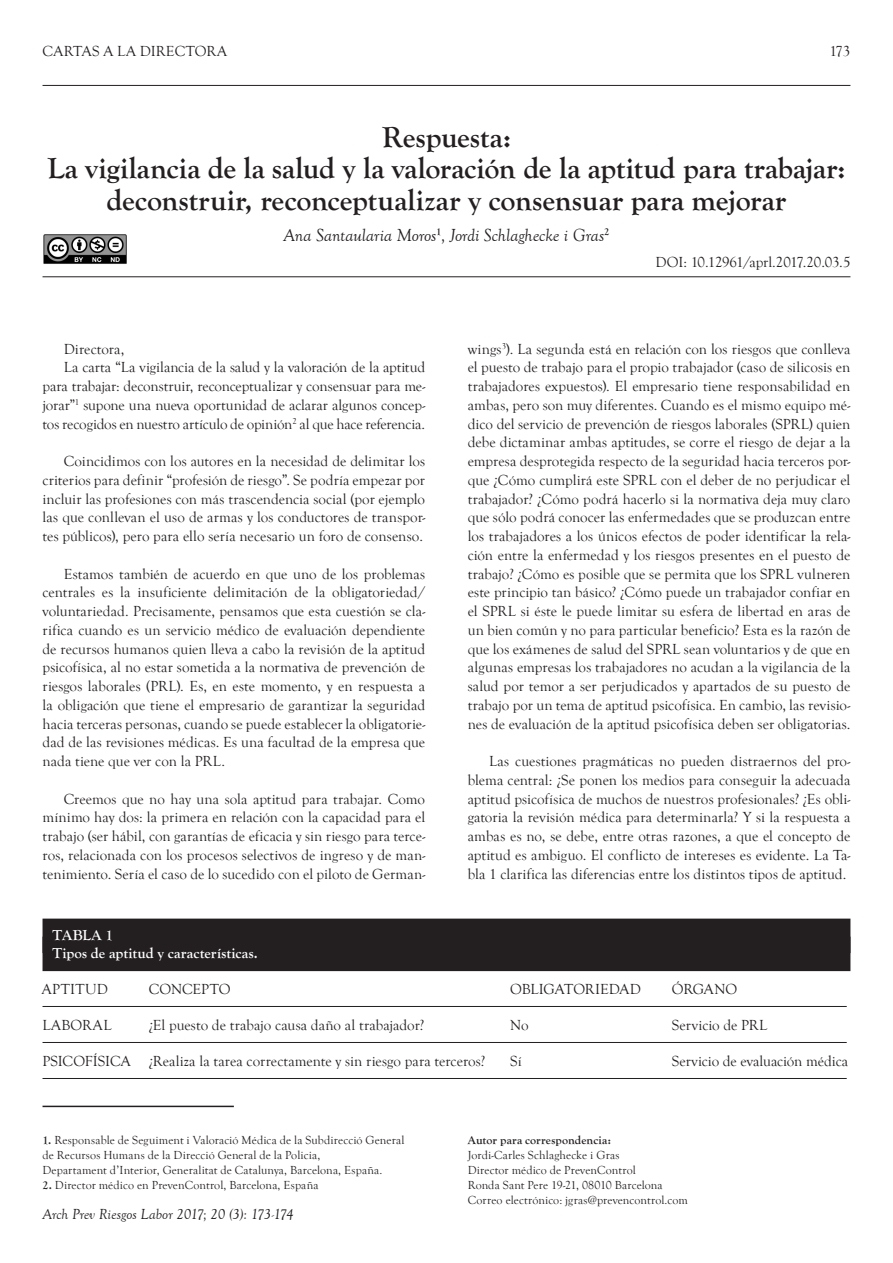
<style>
.page{position:relative;width:893px;height:1263px;background:#fff}
.page>*{position:absolute;margin:0;border:0;box-sizing:border-box;transform-origin:0 0}
.t1{font:700 30px/31.5px "Goudy Old Style T";color:#231f20;text-align:center}
.t2{font:italic 18px "Goudy Old Style T";letter-spacing:-.005em;color:#231f20}
.t3{font:15px/18.8px "Goudy Old Style T";color:#231f20;text-align:justify}
.t4{font:italic 15px "Goudy Old Style T";color:#231f20}
.t5{font:700 15px/18px "Goudy Old Style T";letter-spacing:.01em;color:#fff}
.t6{font:15px "Goudy Old Style T";letter-spacing:.03em;color:#231f20}
.t7{font:12px/15px "Goudy Old Style T";letter-spacing:.01em;color:#231f20}
.t8{font:700 12px "Goudy Old Style T";letter-spacing:.01em;color:#231f20}
.s1{font-weight:700}
</style>
<div class="page">
<hr style="left:43px;top:85px;width:807px;height:1px;background:#231f20">
<img style="left:43px;top:234px;width:84px;height:30px">
<hr style="left:43px;top:276px;width:807px;height:1px;background:#231f20">
<hr style="left:43px;top:1106px;width:191px;height:1px;background:#231f20">
<div style="left:43px;top:918px;width:807px;height:35px;background:#231f20"></div>
<div style="left:43px;top:936px;width:807px;height:35px;background:#231f20"></div>
<hr style="left:43px;top:1006px;width:804px;height:1px;background:#231f20">
<hr style="left:43px;top:1042px;width:804px;height:1px;background:#231f20">
<hr style="left:43px;top:1078px;width:804px;height:1px;background:#231f20">
<p class="t3" style="left:43px;top:42px;width:186px">CARTAS A LA DIRECTORA</p>
<p class="t3" style="left:829px;top:42px;width:23px">173</p>
<h1 class="t1" style="left:47px;top:122px;width:800px">Respuesta:<br>La vigilancia de la salud y la valoración de la aptitud para trabajar: deconstruir, reconceptualizar y consensuar para mejorar</h1>
<p class="t2" style="left:284px;top:226px;width:327px">Ana Santaularia Moros<sup>1</sup>, Jordi Schlaghecke i Gras<sup>2</sup></p>
<p class="t3" style="left:64px;top:340px;width:62px">Directora,</p>
<p class="t3" style="left:64px;top:358px;width:363px">La carta “La vigilancia de la salud y la valoración de la aptitud</p>
<p class="t3" style="left:43px;top:377px;width:384px">para trabajar: deconstruir, reconceptualizar y consensuar para me-</p>
<p class="t3" style="left:43px;top:396px;width:384px">jorar”<sup>1</sup> supone una nueva oportunidad de aclarar algunos concep-</p>
<p class="t3" style="left:43px;top:415px;width:384px">tos recogidos en nuestro artículo de opinión<sup>2</sup> al que hace referencia.</p>
<p class="t3" style="left:43px;top:452px;width:384px;text-indent:21px">Coincidimos con los autores en la necesidad de delimitar los criterios para definir “profesión de riesgo”. Se podría empezar por incluir las profesiones con más trascendencia social (por ejemplo las que conllevan el uso de armas y los conductores de transpor&shy;tes públicos), pero para ello sería necesario un foro de consenso.</p>
<p class="t3" style="left:43px;top:565px;width:384px;text-indent:21px">Estamos también de acuerdo en que uno de los problemas centrales es la insuficiente delimitación de la obligatoriedad/ voluntariedad. Precisamente, pensamos que esta cuestión se cla&shy;rifica cuando es un servicio médico de evaluación dependiente de recursos humanos quien lleva a cabo la revisión de la aptitud psicofísica, al no estar sometida a la normativa de prevención de riesgos laborales (PRL). Es, en este momento, y en respuesta a la obligación que tiene el empresario de garantizar la seguridad hacia terceras personas, cuando se puede establecer la obligatorie&shy;dad de las revisiones médicas. Es una facultad de la empresa que nada tiene que ver con la PRL.</p>
<p class="t3" style="left:43px;top:790px;width:384px;text-indent:21px">Creemos que no hay una sola aptitud para trabajar. Como mínimo hay dos: la primera en relación con la capacidad para el trabajo (ser hábil, con garantías de eficacia y sin riesgo para terce&shy;ros, relacionada con los procesos selectivos de ingreso y de man&shy;tenimiento. Sería el caso de lo sucedido con el piloto de German-</p>
<p class="t3" style="left:656px;top:253px;width:196px">DOI: 10.12961/aprl.2017.20.03.5</p>
<p class="t3" style="left:468px;top:340px;width:384px">wings<sup>3</sup>). La segunda está en relación con los riesgos que conlleva el puesto de trabajo para el propio trabajador (caso de silicosis en trabajadores expuestos). El empresario tiene responsabilidad en ambas, pero son muy diferentes. Cuando es el mismo equipo mé&shy;dico del servicio de prevención de riesgos laborales (SPRL) quien debe dictaminar ambas aptitudes, se corre el riesgo de dejar a la empresa desprotegida respecto de la seguridad hacia terceros por&shy;que ¿Cómo cumplirá este SPRL con el deber de no perjudicar el trabajador? ¿Cómo podrá hacerlo si la normativa deja muy claro que sólo podrá conocer las enfermedades que se produzcan entre los trabajadores a los únicos efectos de poder identificar la rela&shy;ción entre la enfermedad y los riesgos presentes en el puesto de trabajo? ¿Cómo es posible que se permita que los SPRL vulneren este principio tan básico? ¿Cómo puede un trabajador confiar en el SPRL si éste le puede limitar su esfera de libertad en aras de un bien común y no para particular beneficio? Esta es la razón de que los exámenes de salud del SPRL sean voluntarios y de que en algunas empresas los trabajadores no acudan a la vigilancia de la salud por temor a ser perjudicados y apartados de su puesto de trabajo por un tema de aptitud psicofísica. En cambio, las revisio&shy;nes de evaluación de la aptitud psicofísica deben ser obligatorias.</p>
<p class="t3" style="left:468px;top:752px;width:384px;text-indent:21px">Las cuestiones pragmáticas no pueden distraernos del pro&shy;blema central: ¿Se ponen los medios para conseguir la adecuada aptitud psicofísica de muchos de nuestros profesionales? ¿Es obli&shy;gatoria la revisión médica para determinarla? Y si la respuesta a ambas es no, se debe, entre otras razones, a que el concepto de aptitud es ambiguo. El conflicto de intereses es evidente. La Ta&shy;bla 1 clarifica las diferencias entre los distintos tipos de aptitud.</p>
<p class="t5" style="left:53px;top:927px;width:207px">TABLA 1<br>Tipos de aptitud y características.</p>
<p class="t6" style="left:42px;top:981px;width:68px">APTITUD</p>
<p class="t3" style="left:149px;top:980px;width:83px">CONCEPTO</p>
<p class="t3" style="left:510px;top:980px;width:132px">OBLIGATORIEDAD</p>
<p class="t3" style="left:672px;top:980px;width:67px">ÓRGANO</p>
<p class="t6" style="left:42px;top:1017px;width:71px">LABORAL</p>
<p class="t3" style="left:149px;top:1016px;width:277px">¿El puesto de trabajo causa daño al trabajador?</p>
<p class="t3" style="left:510px;top:1016px;width:20px">No</p>
<p class="t3" style="left:672px;top:1016px;width:97px">Servicio de PRL</p>
<p class="t3" style="left:42px;top:1052px;width:444px">PSICOFÍSICA ¿Realiza la tarea correctamente y sin riesgo para terceros?</p>
<p class="t3" style="left:510px;top:1052px;width:13px">Sí</p>
<p class="t3" style="left:672px;top:1052px;width:178px">Servicio de evaluación médica</p>
<p class="t7" style="left:43px;top:1133px;width:363px"><span class="s1">1.</span> Responsable de Seguiment i Valoració Médica de la Subdirecció General de Recursos Humans de la Direcció General de la Policia,<br>Departament d’Interior, Generalitat de Catalunya, Barcelona, España.</p>
<p class="t7" style="left:43px;top:1178px;width:278px"><span class="s1">2.</span> Director médico en PrevenControl, Barcelona, España</p>
<p class="t4" style="left:43px;top:1206px;width:253px">Arch Prev Riesgos Labor 2017; 20 (3): 173-174</p>
<p class="t8" style="left:468px;top:1133px;width:145px">Autor para correspondencia:</p>
<p class="t7" style="left:468px;top:1148px;width:222px">Jordi-Carles Schlaghecke i Gras<br>Director médico de PrevenControl<br>Ronda Sant Pere 19-21, 08010 Barcelona Correo electrónico: jgras@prevencontrol.com</p>
</div>
